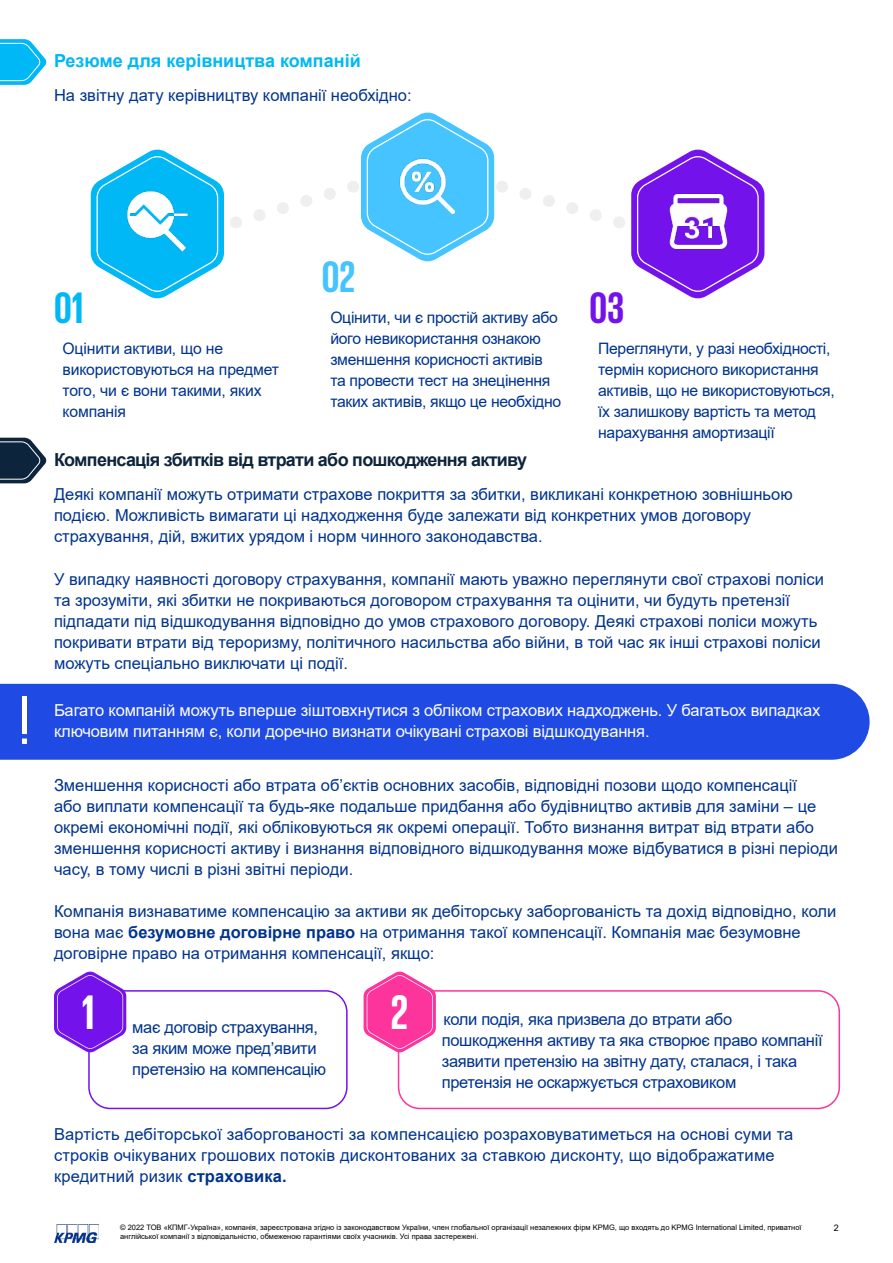
<style>
.page{position:relative;width:893px;height:1263px;background:#fff}
.page>*{position:absolute;margin:0;border:0;box-sizing:border-box;transform-origin:0 0}
.t1{font:700 49.5px "KPMG Cyrillic";color:#fff}
.t2{font:700 45px "KPMG Cyrillic";color:#00b8f5}
.t3{font:700 45px "KPMG Cyrillic";color:#45c4ff}
.t4{font:700 45px "KPMG Cyrillic";color:#7312eb}
.t5{font:700 18px "Arial";letter-spacing:-.04em;color:#0d243d}
.t6{font:700 18px "Arial";color:#00b8f5}
.t7{font:16.5px/21px "Arial";color:#00338d}
.t8{font:16.5px/21px "Arial";letter-spacing:-.02em;color:#00338d}
.t9{font:16.5px/21px "Arial";letter-spacing:-.01em;color:#fff}
.t10{font:15.75px/21px "Arial";letter-spacing:-.02em;color:#00338d}
.t11{font:9px "Arial";color:#000}
.t12{font:7.5px/9px "Arial";color:#000}
.s1{font-weight:700}
</style>
<div class="page">
<img style="left:54px;top:1225px;width:45px;height:18px">
<svg style="left:0;top:438px;width:47px;height:45px"></svg>
<div style="left:0;top:684px;width:870px;height:76px;background:#1f4ae3"></div>
<img style="left:1px;top:696px;width:47px;height:47px">
<div style="left:88px;top:990px;width:260px;height:119px;border:2px solid #7312eb;border-radius:21px"></div>
<svg style="left:54px;top:971px;width:72px;height:82px"></svg>
<div style="left:398px;top:990px;width:442px;height:119px;border:2px solid #fd349c;border-radius:21px"></div>
<svg style="left:364px;top:971px;width:72px;height:82px"></svg>
<svg style="left:0;top:39px;width:47px;height:46px"></svg>
<svg style="left:91px;top:112px;width:673px;height:187px"></svg>
<img style="left:124px;top:188px;width:67px;height:68px">
<img style="left:394px;top:153px;width:68px;height:68px">
<img style="left:665px;top:188px;width:68px;height:68px">
<p class="t6" style="left:54px;top:48px;width:308px">Резюме для керівництва компаній</p>
<p class="t7" style="left:54px;top:84px;width:359px">На звітну дату керівництву компанії необхідно:</p>
<h2 class="t3" style="left:322px;top:254px;width:35px">02</h2>
<h2 class="t2" style="left:54px;top:285px;width:31px">01</h2>
<h2 class="t4" style="left:590px;top:285px;width:36px">03</h2>
<p class="t10" style="left:330px;top:307px;width:232px">Оцінити, чи є простій активу або його невикористання ознакою зменшення корисності активів та провести тест на знецінення таких активів, якщо це необхідно</p>
<p class="t10" style="left:63px;top:338px;width:218px">Оцінити активи, що не використовуються на предмет того, чи є вони такими, яких компанія</p>
<p class="t10" style="left:598px;top:338px;width:238px">Переглянути, у разі необхідності, термін корисного використання активів, що не використовуються, їх залишкову вартість та метод нарахування амортизації</p>
<p class="t5" style="left:54px;top:447px;width:475px">Компенсація збитків від втрати або пошкодження активу</p>
<p class="t7" style="left:54px;top:484px;width:740px">Деякі компанії можуть отримати страхове покриття за збитки, викликані конкретною зовнішньою подією. Можливість вимагати ці надходження буде залежати від конкретних умов договору страхування, дій, вжитих урядом і норм чинного законодавства.</p>
<p class="t7" style="left:54px;top:568px;width:771px">У випадку наявності договору страхування, компанії мають уважно переглянути свої страхові поліси та зрозуміти, які збитки не покриваються договором страхування та оцінити, чи будуть претензії підпадати під відшкодування відповідно до умов страхового договору. Деякі страхові поліси можуть покривати втрати від тероризму, політичного насильства або війни, в той час як інші страхові поліси можуть спеціально виключати ці події.</p>
<p class="t9" style="left:54px;top:699px;width:768px">Багато компаній можуть вперше зіштовхнутися з обліком страхових надходжень. У багатьох випадках ключовим питанням є, коли доречно визнати очікувані страхові відшкодування.</p>
<p class="t7" style="left:54px;top:774px;width:785px">Зменшення корисності або втрата об’єктів основних засобів, відповідні позови щодо компенсації<br>або виплати компенсації та будь-яке подальше придбання або будівництво активів для заміни – це окремі економічні події, які обліковуються як окремі операції. Тобто визнання витрат від втрати або зменшення корисності активу і визнання відповідного відшкодування може відбуватися в різні періоди часу, в тому числі в різні звітні періоди.</p>
<p class="t7" style="left:54px;top:900px;width:784px">Компанія визнаватиме компенсацію за активи як дебіторську заборгованість та дохід відповідно, коли вона має <span class="s1">безумовне договірне право</span> на отримання такої компенсації. Компанія має безумовне договірне право на отримання компенсації, якщо:</p>
<h1 class="t1" style="left:82px;top:988px;width:14px">1</h1>
<h1 class="t1" style="left:391px;top:988px;width:19px">2</h1>
<p class="t8" style="left:132px;top:1017px;width:195px">має договір страхування, за яким може пред’явити претензію на компенсацію</p>
<p class="t8" style="left:442px;top:1008px;width:382px">коли подія, яка призвела до втрати або пошкодження активу та яка створює право компанії заявити претензію на звітну дату, сталася, і така претензія не оскаржується страховиком</p>
<p class="t7" style="left:54px;top:1123px;width:741px">Вартість дебіторської заборгованості за компенсацією розраховуватиметься на основі суми та строків очікуваних грошових потоків дисконтованих за ставкою дисконту, що відображатиме кредитний ризик <span class="s1">страховика.</span></p>
<p class="t12" style="left:120px;top:1223px;width:683px">© 2022 ТОВ «КПМГ-Україна», компанія, зареєстрована згідно із законодавством України, член глобальної організації незалежних фірм KPMG, що входять до KPMG International Limited, приватної англійської компанії з відповідальністю, обмеженою гарантіями своїх учасників. Усі права застережені.</p>
<p class="t11" style="left:834px;top:1222px;width:7px">2</p>
</div>
